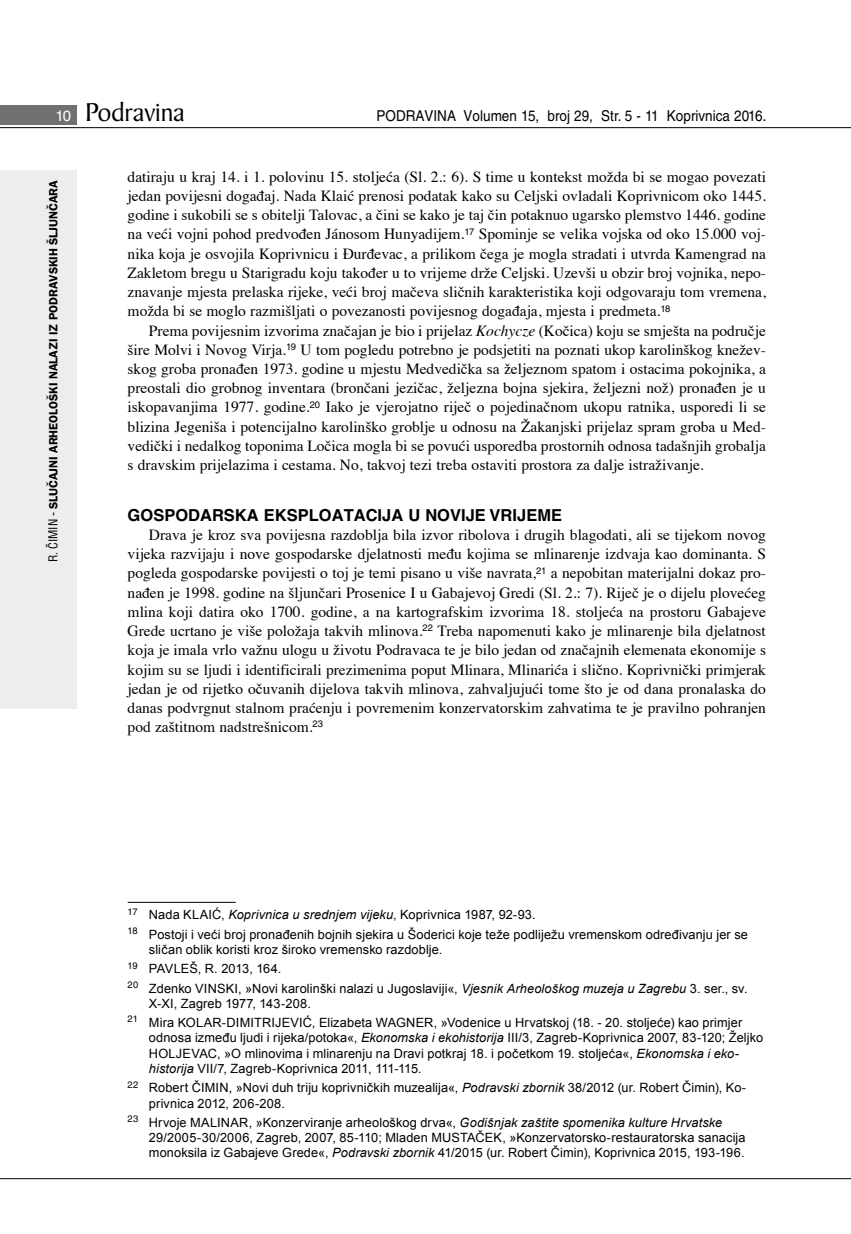
<style>
.page{position:relative;width:851px;height:1234px;background:#fff}
.page>*{position:absolute;margin:0;border:0;box-sizing:border-box;transform-origin:0 0}
.t1{font:27.6px "Baker Signet BT";color:#000}
.t2{font:700 16.5px "Helvetica LT Skin 29";color:#000}
.t3{font:15.45px/19.2px "Times";color:#000;text-align:justify}
.t4{font:15px "Helvetica LT Skin 29";color:#000;scale:.9 1}
.t5{font:12.75px/15.3px "Arial";letter-spacing:.01em;color:#000}
.t6{font:600 12px "ITC Franklin Gothic Skin 29";letter-spacing:-.005em;color:#000}
.s1{font-family:"Helvetica LT Skin 29";font-size:15px;color:#fff}
.s2{font-family:"Helvetica LT Skin 29";font-weight:400;font-stretch:condensed}
.s3{font-style:italic}
</style>
<div class="page">
<div style="left:0;top:170px;width:77px;height:538px;background:#eceded"></div>
<div style="left:0;top:105px;width:77px;height:19px;background:#707172"></div>
<hr style="left:0;top:127px;width:850px;height:1px;background:#000">
<hr style="left:0;top:1177px;width:850px;height:1px;background:#000">
<hr style="left:128px;top:901px;width:108px;height:1px;background:#000">
<h1 class="t1" style="left:55px;top:95px;width:131px"><span class="s1">10</span> Podravina</h1>
<p class="t4" style="left:376px;top:107px;width:435px">PODRAVINA Volumen 15, broj 29, Str. 5 - 11 Koprivnica 2016.</p>
<p class="t6" style="left:46px;top:561px;width:383px;rotate:-90deg"><span class="s2">R. ČIMIN -</span> SLUČAJNI ARHEOLOŠKI NALAZI IZ PODRAVSKIH ŠLJUNČARA</p>
<p class="t3" style="left:128px;top:166px;width:639px">datiraju u kraj 14. i 1. polovinu 15. stoljeća (Sl. 2.: 6). S time u kontekst možda bi se mogao povezati jedan povijesni događaj. Nada Klaić prenosi podatak kako su Celjski ovladali Koprivnicom oko 1445. godine i sukobili se s obitelji Talovac, a čini se kako je taj čin potaknuo ugarsko plemstvo 1446. godine na veći vojni pohod predvođen Jánosom Hunyadijem.<sup>17</sup> Spominje se velika vojska od oko 15.000 voj&shy;nika koja je osvojila Koprivnicu i Đurđevac, a prilikom čega je mogla stradati i utvrda Kamengrad na Zakletom bregu u Starigradu koju također u to vrijeme drže Celjski. Uzevši u obzir broj vojnika, nepo&shy;znavanje mjesta prelaska rijeke, veći broj mačeva sličnih karakteristika koji odgovaraju tom vremena, možda bi se moglo razmišljati o povezanosti povijesnog događaja, mjesta i predmeta.<sup>18</sup></p>
<p class="t3" style="left:128px;top:319px;width:639px;text-indent:21px">Prema povijesnim izvorima značajan je bio i prijelaz <span class="s3">Kochycze</span> (Kočica) koju se smješta na područje šire Molvi i Novog Virja.<sup>19</sup> U tom pogledu potrebno je podsjetiti na poznati ukop karolinškog knežev&shy;skog groba pronađen 1973. godine u mjestu Medvedička sa željeznom spatom i ostacima pokojnika, a preostali dio grobnog inventara (brončani jezičac, željezna bojna sjekira, željezni nož) pronađen je u iskopavanjima 1977. godine.<sup>20</sup> Iako je vjerojatno riječ o pojedinačnom ukopu ratnika, usporedi li se blizina Jegeniša i potencijalno karolinško groblje u odnosu na Žakanjski prijelaz spram groba u Med&shy;vedički i nedalkog toponima Ločica mogla bi se povući usporedba prostornih odnosa tadašnjih grobalja s dravskim prijelazima i cestama. No, takvoj tezi treba ostaviti prostora za dalje istraživanje.</p>
<p class="t2" style="left:128px;top:505px;width:436px">GOSPODARSKA EKSPLOATACIJA U NOVIJE VRIJEME</p>
<p class="t3" style="left:128px;top:524px;width:639px;text-indent:21px">Drava je kroz sva povijesna razdoblja bila izvor ribolova i drugih blagodati, ali se tijekom novog vijeka razvijaju i nove gospodarske djelatnosti među kojima se mlinarenje izdvaja kao dominanta. S pogleda gospodarske povijesti o toj je temi pisano u više navrata,<sup>21</sup> a nepobitan materijalni dokaz pro&shy;nađen je 1998. godine na šljunčari Prosenice I u Gabajevoj Gredi (Sl. 2.: 7). Riječ je o dijelu plovećeg mlina koji datira oko 1700. godine, a na kartografskim izvorima 18. stoljeća na prostoru Gabajeve Grede ucrtano je više položaja takvih mlinova.<sup>22</sup> Treba napomenuti kako je mlinarenje bila djelatnost koja je imala vrlo važnu ulogu u životu Podravaca te je bilo jedan od značajnih elemenata ekonomije s kojim su se ljudi i identificirali prezimenima poput Mlinara, Mlinarića i slično. Koprivnički primjerak jedan je od rijetko očuvanih dijelova takvih mlinova, zahvaljujući tome što je od dana pronalaska do danas podvrgnut stalnom praćenju i povremenim konzervatorskim zahvatima te je pravilno pohranjen pod zaštitnom nadstrešnicom.<sup>23</sup></p>
<p class="t5" style="left:128px;top:905px;width:621px;line-height:19.2px"><sup>17</sup> Nada KLAIĆ, <span class="s3">Koprivnica u srednjem vijeku</span>, Koprivnica 1987, 92-93.<br><sup>18</sup> Postoji i veći broj pronađenih bojnih sjekira u Šoderici koje teže podliježu vremenskom određivanju jer se</p>
<p class="t5" style="left:128px;top:939px;width:621px;line-height:19.2px;text-indent:21px">sličan oblik koristi kroz široko vremensko razdoblje.<br><sup>19</sup> PAVLEŠ, R. 2013, 164.<br><sup>20</sup> Zdenko VINSKI, »Novi karolinški nalazi u Jugoslaviji«, <span class="s3">Vjesnik Arheološkog muzeja u Zagrebu</span> 3. ser., sv.</p>
<p class="t5" style="left:128px;top:993px;width:616px;line-height:19.2px;text-indent:21px">X-XI, Zagreb 1977, 143-208.<br><sup>21</sup> Mira KOLAR-DIMITRIJEVIĆ, Elizabeta WAGNER, »Vodenice u Hrvatskoj (18. - 20. stoljeće) kao primjer</p>
<p class="t5" style="left:149px;top:1030px;width:615px">odnosa između ljudi i rijeka/potoka«, <span class="s3">Ekonomska i ekohistorija</span> III/3, Zagreb-Koprivnica 2007, 83-120; Željko<br>HOLJEVAC, »O mlinovima i mlinarenju na Dravi potkraj 18. i početkom 19. stoljeća«, <span class="s3">Ekonomska i eko&shy;historija</span> VII/7, Zagreb-Koprivnica 2011, 111-115.</p>
<p class="t5" style="left:149px;top:1079px;width:598px;text-indent:-21px"><sup>22</sup> Robert ČIMIN, »Novi duh triju koprivničkih muzealija«, <span class="s3">Podravski zbornik</span> 38/2012 (ur. Robert Čimin), Ko&shy;privnica 2012, 206-208.</p>
<p class="t5" style="left:149px;top:1114px;width:598px;text-indent:-21px"><sup>23</sup> Hrvoje MALINAR, »Konzerviranje arheološkog drva«, <span class="s3">Godišnjak zaštite spomenika kulture Hrvatske<br></span>29/2005-30/2006, Zagreb, 2007, 85-110; Mladen MUSTAČEK, »Konzervatorsko-restauratorska sanacija monoksila iz Gabajeve Grede«, <span class="s3">Podravski zbornik</span> 41/2015 (ur. Robert Čimin), Koprivnica 2015, 193-196.</p>
</div>
